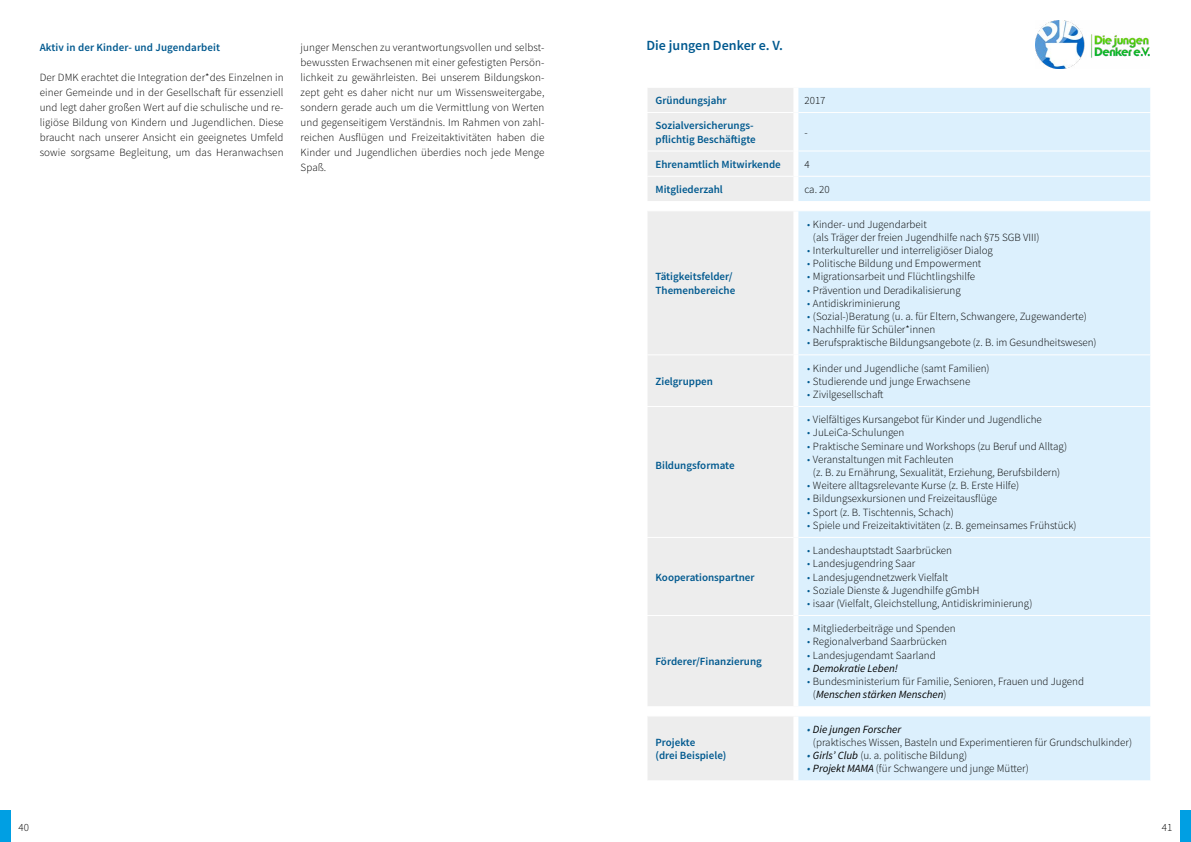
<style>
.page{position:relative;width:1191px;height:842px;background:#fff}
.page>*{position:absolute;margin:0;border:0;box-sizing:border-box;transform-origin:0 0}
.t1{font:600 14px "Source Sans Pro";color:#00598f}
.t2{font:300 11px/15px "Source Sans Pro";color:#000}
.t3{font:600 11px/13.2px "Source Sans Pro";color:#00598f}
.t4{font:italic 11px "Source Sans Pro";color:#000}
.s1{color:#00598f}
.s2{font-weight:400;font-style:italic}
.s3{font-weight:400;font-style:italic;color:#00598f}
</style>
<div class="page">
<div style="left:0;top:810px;width:11px;height:32px;background:#009fe3"></div>
<div style="left:1180px;top:810px;width:11px;height:32px;background:#009fe3"></div>
<div style="left:648px;top:88px;width:145px;height:692px;background:#ededed"></div>
<div style="left:798px;top:88px;width:352px;height:692px;background:#dcf0fd"></div>
<hr style="left:646px;top:112px;width:147px;height:1px;background:#fff">
<hr style="left:798px;top:112px;width:353px;height:1px;background:#fff">
<hr style="left:646px;top:150px;width:147px;height:1px;background:#fff">
<hr style="left:798px;top:150px;width:353px;height:1px;background:#fff">
<hr style="left:646px;top:176px;width:147px;height:1px;background:#fff">
<hr style="left:798px;top:176px;width:353px;height:1px;background:#fff">
<hr style="left:646px;top:354px;width:147px;height:1px;background:#fff">
<hr style="left:798px;top:354px;width:353px;height:1px;background:#fff">
<hr style="left:646px;top:406px;width:147px;height:1px;background:#fff">
<hr style="left:798px;top:406px;width:353px;height:1px;background:#fff">
<hr style="left:646px;top:537px;width:147px;height:1px;background:#fff">
<hr style="left:798px;top:537px;width:353px;height:1px;background:#fff">
<hr style="left:646px;top:615px;width:147px;height:1px;background:#fff">
<hr style="left:798px;top:615px;width:353px;height:1px;background:#fff">
<hr style="left:646px;top:201px;width:150px;height:1px;background:#fff">
<hr style="left:796px;top:201px;width:355px;height:1px;background:#fff">
<hr style="left:646px;top:210px;width:150px;height:1px;background:#fff">
<hr style="left:796px;top:210px;width:355px;height:1px;background:#fff">
<hr style="left:646px;top:706px;width:150px;height:1px;background:#fff">
<hr style="left:796px;top:706px;width:355px;height:1px;background:#fff">
<hr style="left:796px;top:715px;width:355px;height:1px;background:#fff">
<hr style="left:646px;top:715px;width:150px;height:1px;background:#fff">
<img style="left:1035px;top:20px;width:114px;height:49px">
<p class="t3" style="left:40px;top:41px;width:182px">Aktiv in der Kinder- und Jugendarbeit</p>
<p class="t2" style="left:40px;top:70px;width:245px;text-align:justify">Der DMK erachtet die Integration der*des Einzelnen in einer Gemeinde und in der Gesellschaft für essenziell und legt daher großen Wert auf die schulische und re&shy;ligiöse Bildung von Kindern und Jugendlichen. Diese braucht nach unserer Ansicht ein geeignetes Umfeld sowie sorgsame Begleitung, um das Heranwachsen</p>
<p class="t2" style="left:300px;top:40px;width:245px;text-align:justify">junger Menschen zu verantwortungsvollen und selbst&shy;bewussten Erwachsenen mit einer gefestigten Persön&shy;lichkeit zu gewährleisten. Bei unserem Bildungskon&shy;zept geht es daher nicht nur um Wissensweitergabe, sondern gerade auch um die Vermittlung von Werten und gegenseitigem Verständnis. Im Rahmen von zahl&shy;reichen Ausflügen und Freizeitaktivitäten haben die Kinder und Jugendlichen überdies noch jede Menge Spaß.</p>
<p class="t1" style="left:646px;top:36px;width:138px">Die jungen Denker e. V.</p>
<p class="t3" style="left:655px;top:94px;width:73px">Gründungsjahr</p>
<p class="t2" style="left:804px;top:93px;width:23px">2017</p>
<p class="t3" style="left:655px;top:119px;width:102px">Sozialversicherungs&shy;pflichtig Beschäftigte</p>
<p class="t2" style="left:804px;top:125px;width:5px">-</p>
<p class="t3" style="left:655px;top:157px;width:127px">Ehrenamtlich Mitwirkende</p>
<p class="t2" style="left:804px;top:157px;width:7px">4</p>
<p class="t3" style="left:655px;top:183px;width:69px">Mitgliederzahl</p>
<p class="t2" style="left:804px;top:182px;width:27px">ca. 20</p>
<p class="t3" style="left:655px;top:270px;width:81px">Tätigkeitsfelder/<br>Themenbereiche</p>
<p class="t3" style="left:655px;top:374px;width:59px">Zielgruppen</p>
<p class="t3" style="left:655px;top:459px;width:81px">Bildungsformate</p>
<p class="t3" style="left:655px;top:570px;width:101px">Kooperationspartner</p>
<p class="t3" style="left:655px;top:655px;width:108px">Förderer/Finanzierung</p>
<p class="t3" style="left:655px;top:735px;width:72px">Projekte<br>(drei Beispiele)</p>
<p class="t2" style="left:813px;top:217px;width:228px;line-height:13.2px;text-indent:-6px"><span class="s1">•</span> Kinder- und Jugendarbeit<br>(als Träger der freien Jugendhilfe nach §75 SGB VIII)</p>
<p class="t2" style="left:807px;top:243px;width:187px"><span class="s1">•</span> Interkultureller und interreligiöser Dialog</p>
<p class="t2" style="left:807px;top:256px;width:175px"><span class="s1">•</span> Politische Bildung und Empowerment</p>
<p class="t2" style="left:807px;top:269px;width:169px"><span class="s1">•</span> Migrationsarbeit und Flüchtlingshilfe</p>
<p class="t2" style="left:807px;top:282px;width:155px"><span class="s1">•</span> Prävention und Deradikalisierung</p>
<p class="t2" style="left:807px;top:296px;width:94px"><span class="s1">•</span> Antidiskriminierung</p>
<p class="t2" style="left:807px;top:309px;width:281px"><span class="s1">•</span> (Sozial-)Beratung (u. a. für Eltern, Schwangere, Zugewanderte)</p>
<p class="t2" style="left:807px;top:322px;width:129px"><span class="s1">•</span> Nachhilfe für Schüler*innen</p>
<p class="t2" style="left:807px;top:335px;width:291px"><span class="s1">•</span> Berufspraktische Bildungsangebote (z. B. im Gesundheitswesen)</p>
<p class="t2" style="left:807px;top:360px;width:184px"><span class="s1">•</span> Kinder und Jugendliche (samt Familien)</p>
<p class="t2" style="left:807px;top:374px;width:165px"><span class="s1">•</span> Studierende und junge Erwachsene</p>
<p class="t2" style="left:807px;top:387px;width:78px"><span class="s1">•</span> Zivilgesellschaft</p>
<p class="t2" style="left:807px;top:412px;width:236px"><span class="s1">•</span> Vielfältiges Kursangebot für Kinder und Jugendliche</p>
<p class="t2" style="left:807px;top:425px;width:99px"><span class="s1">•</span> JuLeiCa-Schulungen</p>
<p class="t2" style="left:807px;top:438px;width:261px"><span class="s1">•</span> Praktische Seminare und Workshops (zu Beruf und Alltag)</p>
<p class="t2" style="left:813px;top:453px;width:249px;line-height:13.2px;text-indent:-6px"><span class="s1">•</span> Veranstaltungen mit Fachleuten<br>(z. B. zu Ernährung, Sexualität, Erziehung, Berufsbildern)</p>
<p class="t2" style="left:807px;top:478px;width:213px"><span class="s1">•</span> Weitere alltagsrelevante Kurse (z. B. Erste Hilfe)</p>
<p class="t2" style="left:807px;top:491px;width:191px"><span class="s1">•</span> Bildungsexkursionen und Freizeitausflüge</p>
<p class="t2" style="left:807px;top:504px;width:148px"><span class="s1">•</span> Sport (z. B. Tischtennis, Schach)</p>
<p class="t2" style="left:807px;top:518px;width:271px"><span class="s1">•</span> Spiele und Freizeitaktivitäten (z. B. gemeinsames Frühstück)</p>
<p class="t2" style="left:807px;top:543px;width:146px"><span class="s1">•</span> Landeshauptstadt Saarbrücken</p>
<p class="t2" style="left:807px;top:556px;width:109px"><span class="s1">•</span> Landesjugendring Saar</p>
<p class="t2" style="left:807px;top:569px;width:143px"><span class="s1">•</span> Landesjugendnetzwerk Vielfalt</p>
<p class="t2" style="left:807px;top:583px;width:174px"><span class="s1">•</span> Soziale Dienste &amp; Jugendhilfe gGmbH</p>
<p class="t2" style="left:807px;top:596px;width:227px"><span class="s1">•</span> isaar (Vielfalt, Gleichstellung, Antidiskriminierung)</p>
<p class="t2" style="left:807px;top:621px;width:150px"><span class="s1">•</span> Mitgliederbeiträge und Spenden</p>
<p class="t2" style="left:807px;top:634px;width:141px"><span class="s1">•</span> Regionalverband Saarbrücken</p>
<p class="t2" style="left:807px;top:647px;width:130px"><span class="s1">•</span> Landesjugendamt Saarland</p>
<p class="t4" style="left:807px;top:661px;width:92px"><span class="s1">•</span> Demokratie Leben!</p>
<p class="t2" style="left:813px;top:675px;width:273px;line-height:13.2px;text-indent:-6px"><span class="s1">•</span> Bundesministerium für Familie, Senioren, Frauen und Jugend (<span class="s2">Menschen stärken Menschen</span>)</p>
<p class="t2" style="left:813px;top:722px;width:321px;line-height:13.2px;text-indent:-6px"><span class="s3">•</span> <span class="s2">Die jungen Forscher<br></span>(praktisches Wissen, Basteln und Experimentieren für Grundschulkinder)</p>
<p class="t2" style="left:807px;top:748px;width:161px"><span class="s3">•</span> <span class="s2">Girls’ Club</span> (u. a. politische Bildung)</p>
<p class="t2" style="left:807px;top:761px;width:223px"><span class="s3">•</span> <span class="s2">Projekt MAMA</span> (für Schwangere und junge Mütter)</p>
<p class="t2" style="left:18px;top:820px;width:12px">40</p>
<p class="t2" style="left:1161px;top:820px;width:12px">41</p>
</div>
